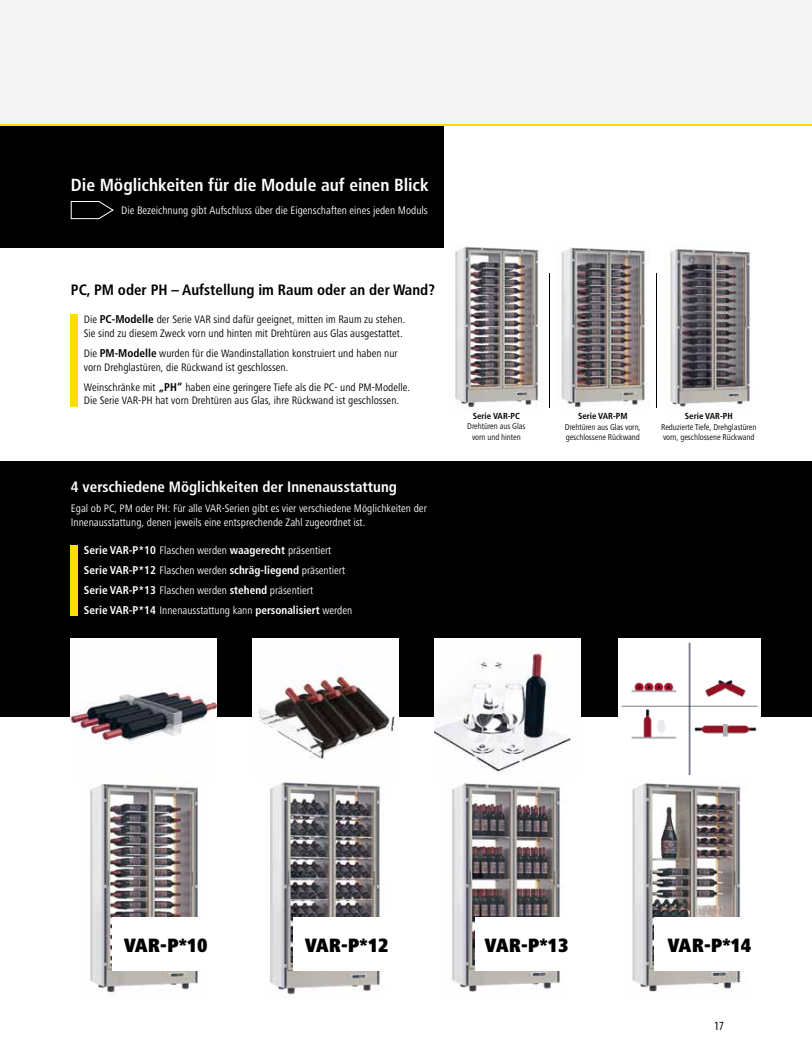
<style>
.page{position:relative;width:812px;height:1053px;background:#fff}
.page>*{position:absolute;margin:0;border:0;box-sizing:border-box;transform-origin:0 0}
.t1{font:900 condensed 20px "Frutiger Next LTCE";color:#000}
.t2{font:700 condensed 17.5px "Frutiger LT";color:#fff}
.t3{font:700 condensed 15px "Frutiger LT";color:#fff}
.t4{font:700 condensed 15px "Frutiger LT";color:#000}
.t5{font:condensed 12.5px "Myriad Pro";color:#000}
.t6{font:condensed 11.25px/13.8px "Frutiger Next LTCE";color:#000}
.t7{font:condensed 11.25px/13.8px "Frutiger Next LTCE";color:#fff}
.t8{font:700 condensed 11.25px "Frutiger LT";color:#fff}
.t9{font:condensed 8.75px/10.6px "Frutiger Next LTCE";letter-spacing:-.01em;color:#000}
.t10{font:700 condensed 8.75px "Frutiger LT";color:#000}
.s1{font-family:"Frutiger LT";font-weight:700}
.s2{font-family:"Frutiger Next LTCE";font-weight:400}
</style>
<div class="page">
<div style="left:0;top:461px;width:811px;height:255px;background:#000"></div>
<div style="left:0;top:105px;width:443px;height:143px;background:#000"></div>
<div style="left:0;top:0;width:811px;height:124px;background:#f4f4f4"></div>
<hr style="left:0;top:124px;width:811px;height:2px;background:#fd0">
<div style="left:71px;top:314px;width:7px;height:92px;background:#fd0"></div>
<img style="left:455px;top:247px;width:84px;height:161px">
<img style="left:561px;top:247px;width:86px;height:161px">
<img style="left:670px;top:249px;width:81px;height:158px">
<svg style="left:71px;top:201px;width:43px;height:18px"></svg>
<hr style="left:549px;top:273px;width:1px;height:135px;background:#000">
<hr style="left:656px;top:273px;width:1px;height:135px;background:#000">
<div style="left:71px;top:544px;width:7px;height:71px;background:#fd0"></div>
<img style="left:435px;top:638px;width:145px;height:135px">
<img style="left:71px;top:638px;width:145px;height:106px">
<img style="left:253px;top:638px;width:145px;height:121px">
<img style="left:618px;top:638px;width:142px;height:137px">
<img style="left:90px;top:782px;width:108px;height:211px">
<img style="left:270px;top:782px;width:110px;height:213px">
<img style="left:452px;top:783px;width:108px;height:209px">
<img style="left:632px;top:783px;width:109px;height:209px">
<div style="left:112px;top:917px;width:107px;height:53px;background:#fff"></div>
<div style="left:293px;top:917px;width:107px;height:53px;background:#fff"></div>
<div style="left:475px;top:917px;width:103px;height:53px;background:#fff"></div>
<div style="left:654px;top:917px;width:110px;height:53px;background:#fff"></div>
<h2 class="t2" style="left:71px;top:175px;width:359px">Die Möglichkeiten für die Module auf einen Blick</h2>
<p class="t7" style="left:121px;top:203px;width:308px">Die Bezeichnung gibt Aufschluss über die Eigenschaften eines jeden Moduls</p>
<h3 class="t4" style="left:71px;top:281px;width:366px">PC, PM oder PH – Aufstellung im Raum oder an der Wand?</h3>
<p class="t6" style="left:84px;top:312px;width:323px">Die <span class="s1">PC-Modelle</span> der Serie VAR sind dafür geeignet, mitten im Raum zu stehen.<br>Sie sind zu diesem Zweck vorn und hinten mit Drehtüren aus Glas ausgestattet.</p>
<p class="t6" style="left:84px;top:346px;width:315px">Die <span class="s1">PM-Modelle</span> wurden für die Wandinstallation konstruiert und haben nur vorn Drehglastüren, die Rückwand ist geschlossen.</p>
<p class="t6" style="left:84px;top:380px;width:328px">Weinschränke mit <span class="s1">„PH“</span> haben eine geringere Tiefe als die PC- und PM-Modelle.<br>Die Serie VAR-PH hat vorn Drehtüren aus Glas, ihre Rückwand ist geschlossen.</p>
<h3 class="t3" style="left:71px;top:478px;width:327px">4 verschiedene Möglichkeiten der Innenausstattung</h3>
<p class="t7" style="left:71px;top:501px;width:357px">Egal ob PC, PM oder PH: Für alle VAR-Serien gibt es vier verschiedene Möglichkeiten der<br>Innenausstattung, denen jeweils eine entsprechende Zahl zugeordnet ist.</p>
<p class="t7" style="left:84px;top:543px;width:249px"><span class="s1">Serie VAR-P*10</span> Flaschen werden <span class="s1">waagerecht</span> präsentiert</p>
<p class="t8" style="left:84px;top:563px;width:263px">Serie VAR-P*12 <span class="s2">Flaschen werden</span> schräg-liegend <span class="s2">präsentiert</span></p>
<p class="t7" style="left:84px;top:583px;width:231px"><span class="s1">Serie VAR-P*13</span> Flaschen werden <span class="s1">stehend</span> präsentiert</p>
<p class="t8" style="left:84px;top:603px;width:270px">Serie VAR-P*14 <span class="s2">Innenausstattung kann</span> personalisiert <span class="s2">werden</span></p>
<p class="t10" style="left:472px;top:410px;width:49px">Serie VAR-PC</p>
<p class="t9" style="left:467px;top:421px;width:60px;text-align:center">Drehtüren aus Glas vorn und hinten</p>
<p class="t10" style="left:578px;top:410px;width:51px">Serie VAR-PM</p>
<p class="t9" style="left:565px;top:421px;width:77px">Drehtüren aus Glas vorn, geschlossene Rückwand</p>
<p class="t10" style="left:684px;top:410px;width:49px">Serie VAR-PH</p>
<p class="t9" style="left:661px;top:421px;width:97px">Reduzierte Tiefe, Drehglastüren vorn, geschlossene Rückwand</p>
<h1 class="t1" style="left:124px;top:933px;width:85px">VAR-P*10</h1>
<h1 class="t1" style="left:304px;top:933px;width:85px">VAR-P*12</h1>
<h1 class="t1" style="left:484px;top:933px;width:85px">VAR-P*13</h1>
<h1 class="t1" style="left:667px;top:933px;width:85px">VAR-P*14</h1>
<p class="t5" style="left:714px;top:1018px;width:11px">17</p>
</div>
